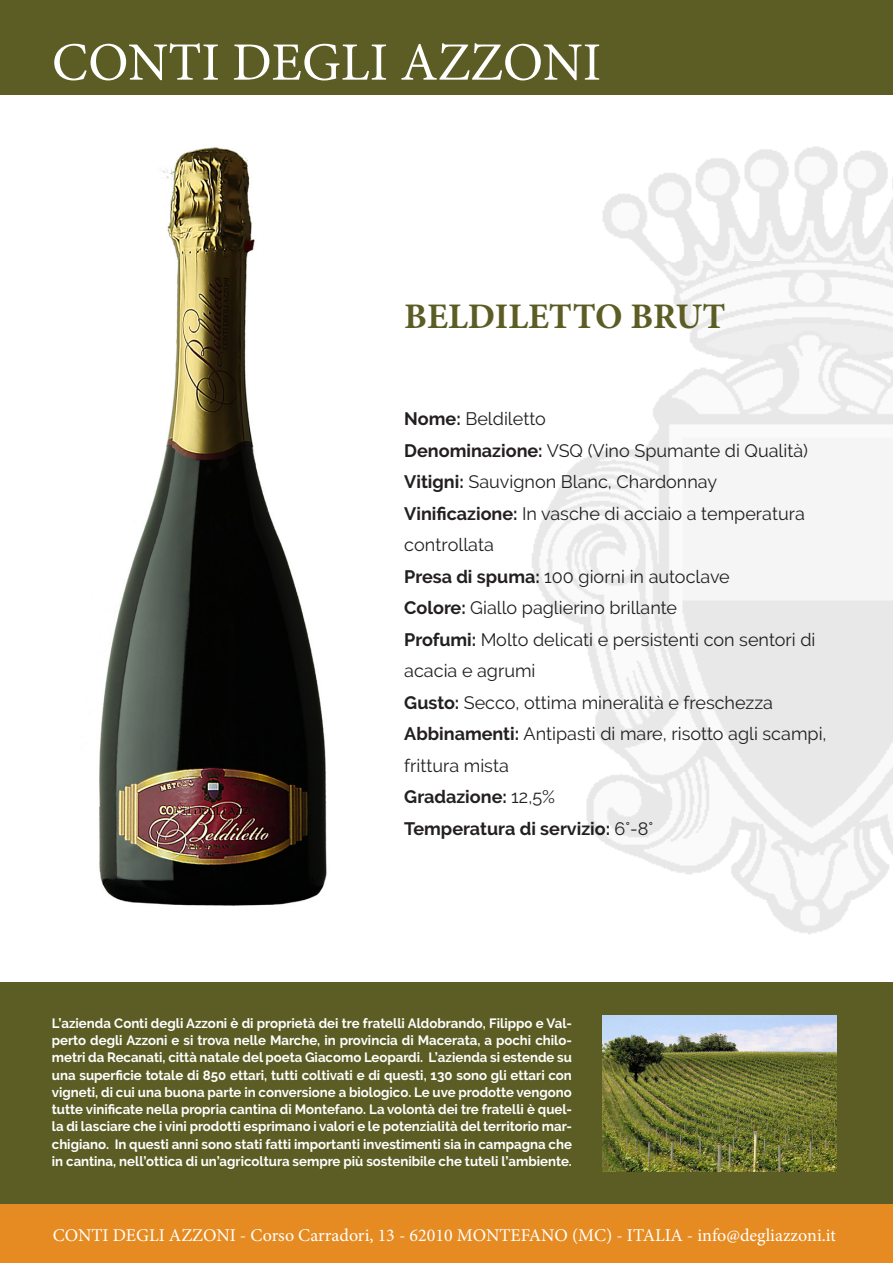
<style>
.page{position:relative;width:893px;height:1263px;background:#fff}
.page>*{position:absolute;margin:0;border:0;box-sizing:border-box;transform-origin:0 0}
.t1{font:54px "Minion Pro";color:#fff}
.t2{font:700 36px "Minion Pro";color:#5b5d24}
.t3{font:18px/31.5px "Raleway";color:#231f20}
.t4{font:18px "Minion Pro";color:#fff}
.t5{font:700 13.5px/17.2px "Raleway";color:#fff;text-align:justify}
.s1{font-weight:700}
</style>
<div class="page">
<div style="left:0;top:982px;width:893px;height:281px;background:#5b5d24"></div>
<div style="left:0;top:0;width:893px;height:95px;background:#5b5d24"></div>
<img style="left:602px;top:1015px;width:235px;height:157px">
<div style="left:0;top:1204px;width:893px;height:59px;background:#e68b22"></div>
<img style="left:532px;top:146px;width:361px;height:789px">
<img style="left:99px;top:147px;width:228px;height:759px">
<h1 class="t1" style="left:52px;top:26px;width:551px">CONTI DEGLI AZZONI</h1>
<h2 class="t2" style="left:404px;top:291px;width:323px">BELDILETTO BRUT</h2>
<p class="t3" style="left:404px;top:403px;width:424px"><span class="s1">Nome:</span> Beldiletto<br><span class="s1">Denominazione:</span> VSQ (Vino Spumante di Qualità)<br><span class="s1">Vitigni:</span> Sauvignon Blanc, Chardonnay <span class="s1">Vinificazione:</span> In vasche di acciaio a temperatura controllata<br><span class="s1">Presa di spuma:</span> 100 giorni in autoclave<br><span class="s1">Colore:</span> Giallo paglierino brillante<br><span class="s1">Profumi:</span> Molto delicati e persistenti con sentori di acacia e agrumi<br><span class="s1">Gusto:</span> Secco, ottima mineralità e freschezza <span class="s1">Abbinamenti:</span> Antipasti di mare, risotto agli scampi, frittura mista<br><span class="s1">Gradazione:</span> 12,5%<br><span class="s1">Temperatura di servizio:</span> 6°-8°</p>
<p class="t5" style="left:52px;top:1015px;width:522px">L’azienda Conti degli Azzoni è di proprietà dei tre fratelli Aldobrando, Filippo e Val&shy;perto degli Azzoni e si trova nelle Marche, in provincia di Macerata, a pochi chilo&shy;metri da Recanati, città natale del poeta Giacomo Leopardi. L’azienda si estende su una superficie totale di 850 ettari, tutti coltivati e di questi, 130 sono gli ettari con vigneti, di cui una buona parte in conversione a biologico. Le uve prodotte vengono tutte vinificate nella propria cantina di Montefano. La volontà dei tre fratelli è quel&shy;la di lasciare che i vini prodotti esprimano i valori e le potenzialità del territorio mar&shy;chigiano. In questi anni sono stati fatti importanti investimenti sia in campagna che in cantina, nell’ottica di un’agricoltura sempre più sostenibile che tuteli l’ambiente.</p>
<h3 class="t4" style="left:53px;top:1223px;width:785px">CONTI DEGLI AZZONI - Corso Carradori, 13 - 62010 MONTEFANO (MC) - ITALIA - info@degliazzoni.it</h3>
</div>
